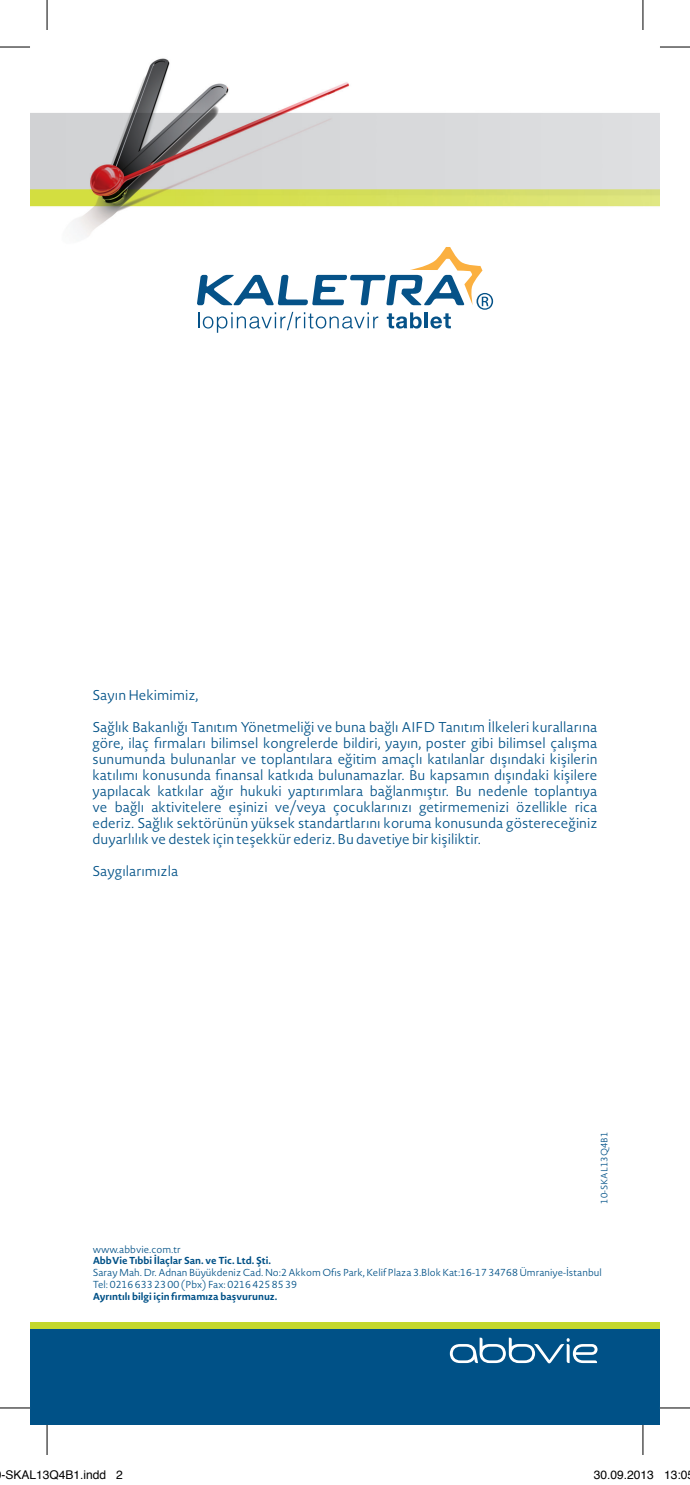
<style>
.page{position:relative;width:690px;height:1485px;background:#fff}
.page>*{position:absolute;margin:0;border:0;box-sizing:border-box;transform-origin:0 0}
.t1{font:300 14px/16px "Novel Sans Rd Pro";color:#005187;text-align:justify}
.t2{font:12px "Helvetica";color:#000}
.t3{font:300 10px "Novel Sans Rd Pro";color:#005187}
.t4{font:700 10px "Novel Sans Rd Pro";color:#005187}
.t5{font:300 9.2px "Novel Sans Rd Pro";color:#005187}
</style>
<div class="page">
<div style="left:30px;top:1329px;width:629px;height:96px;background:#005187"></div>
<div style="left:30px;top:1322px;width:629px;height:7px;background:#c4d82d"></div>
<svg style="left:449px;top:1337px;width:148px;height:26px"></svg>
<img style="left:30px;top:58px;width:629px;height:245px">
<svg style="left:197px;top:247px;width:296px;height:86px"></svg>
<hr style="left:0;top:47px;width:30px;height:1px;background:#000">
<hr style="left:659px;top:47px;width:30px;height:1px;background:#000">
<hr style="left:0;top:1407px;width:30px;height:1px;background:#000">
<hr style="left:659px;top:1407px;width:30px;height:1px;background:#000">
<hr style="left:47px;top:0;width:1px;height:30px;background:#000">
<hr style="left:47px;top:1425px;width:1px;height:30px;background:#000">
<hr style="left:642px;top:0;width:1px;height:30px;background:#000">
<hr style="left:642px;top:1425px;width:1px;height:30px;background:#000">
<p class="t1" style="left:92px;top:687px;width:107px">Sayın Hekimimiz,</p>
<p class="t1" style="left:92px;top:719px;width:506px">Sağlık Bakanlığı Tanıtım Yönetmeliği ve buna bağlı AIFD Tanıtım İlkeleri kurallarına göre, ilaç firmaları bilimsel kongrelerde bildiri, yayın, poster gibi bilimsel çalışma sunumunda bulunanlar ve toplantılara eğitim amaçlı katılanlar dışındaki kişilerin katılımı konusunda finansal katkıda bulunamazlar. Bu kapsamın dışındaki kişilere yapılacak katkılar ağır hukuki yaptırımlara bağlanmıştır. Bu nedenle toplantıya ve bağlı aktivitelere eşinizi ve/veya çocuklarınızı getirmemenizi özellikle rica ederiz. Sağlık sektörünün yüksek standartlarını koruma konusunda göstereceğiniz duyarlılık ve destek için teşekkür ederiz. Bu davetiye bir kişiliktir.</p>
<p class="t1" style="left:92px;top:863px;width:87px">Saygılarımızla</p>
<p class="t5" style="left:597px;top:1204px;width:74px;rotate:-90deg">10-SKAL13Q4B1</p>
<p class="t3" style="left:93px;top:1242px;width:90px">www.abbvie.com.tr</p>
<p class="t4" style="left:93px;top:1253px;width:180px">AbbVie Tıbbi İlaçlar San. ve Tic. Ltd. Şti.</p>
<p class="t3" style="left:93px;top:1265px;width:510px">Saray Mah. Dr. Adnan Büyükdeniz Cad. No:2 Akkom Ofis Park, Kelif Plaza 3.Blok Kat:16-17 34768 Ümraniye-İstanbul</p>
<p class="t3" style="left:93px;top:1277px;width:206px">Tel: 0216 633 23 00 (Pbx) Fax: 0216 425 85 39</p>
<p class="t4" style="left:93px;top:1289px;width:186px">Ayrıntılı bilgi için firmamıza başvurunuz.</p>
<p class="t2" style="left:1px;top:1465px;width:123px">-SKAL13Q4B1.indd 2</p>
<p class="t2" style="left:593px;top:1465px;width:95px">30.09.2013 13:0</p>
</div>
